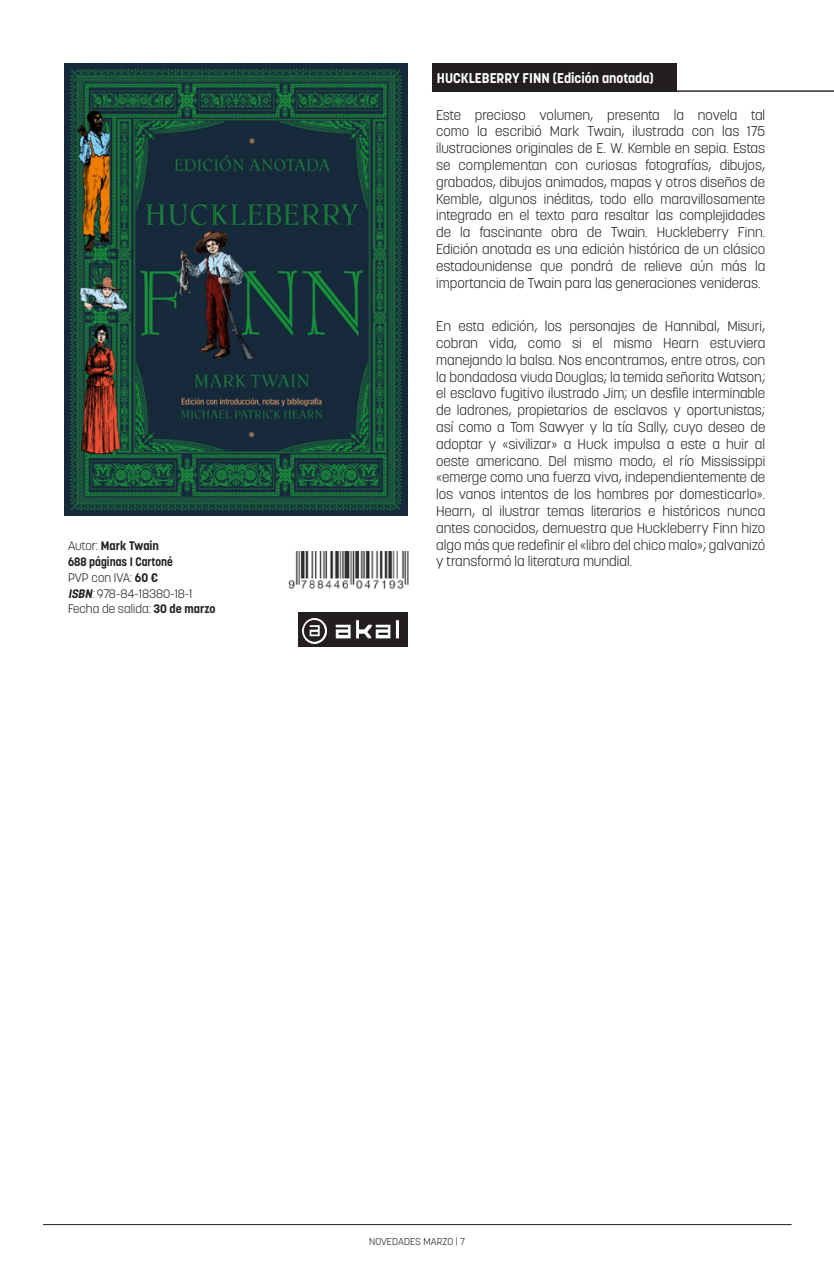
<style>
.page{position:relative;width:834px;height:1275px;background:#fff}
.page>*{position:absolute;margin:0;border:0;box-sizing:border-box;transform-origin:0 0}
.t1{font:300 14px/16.8px "Korolev";color:#231f20;text-align:justify}
.t2{font:700 14px "Korolev";color:#fff}
.t3{font:300 12.25px "Korolev";color:#231f20}
.t4{font:700 12.25px "Korolev";color:#231f20;scale:.94 1}
.t5{font:700 12.25px "Korolev";color:#231f20}
.t6{font:300 9.97px "Korolev";letter-spacing:.01em;color:#231f20}
.s1{font-weight:300}
.s2{font-weight:700}
.s3{font-weight:700;font-style:italic}
.s4{font-style:italic}
</style>
<div class="page">
<img style="left:64px;top:63px;width:343px;height:453px">
<div style="left:432px;top:63px;width:244px;height:29px;background:#231f20"></div>
<hr style="left:432px;top:90px;width:401px;height:2px;background:#231f20">
<div style="left:298px;top:612px;width:109px;height:34px;background:#231f20"></div>
<img style="left:302px;top:618px;width:96px;height:25px">
<hr style="left:43px;top:1224px;width:748px;height:1px;background:#231f20">
<img style="left:288px;top:551px;width:121px;height:39px">
<p class="t5" style="left:68px;top:538px;width:92px"><span class="s1">Autor:</span> Mark Twain</p>
<p class="t4" style="left:68px;top:554px;width:113px">688 páginas I Cartoné</p>
<p class="t3" style="left:68px;top:570px;width:91px">PVP con IVA: <span class="s2">60 €</span></p>
<p class="t3" style="left:68px;top:586px;width:126px"><span class="s3">ISBN</span><span class="s4">:</span>978-84-18380-18-1</p>
<p class="t3" style="left:68px;top:601px;width:149px">Fecha de salida: <span class="s2">30 de marzo</span></p>
<p class="t2" style="left:437px;top:69px;width:218px">HUCKLEBERRY FINN (Edición anotada)</p>
<p class="t1" style="left:436px;top:106px;width:330px">Este precioso volumen, presenta la novela tal como la escribió Mark Twain, ilustrada con las 175 ilustraciones originales de E. W. Kemble en sepia. Estas se complementan con curiosas fotografías, dibujos, grabados, dibujos animados, mapas y otros diseños de Kemble, algunos inéditas, todo ello maravillosamente integrado en el texto para resaltar las complejidades de la fascinante obra de Twain. Huckleberry Finn.<br>Edición anotada es una edición histórica de un clásico estadounidense que pondrá de relieve aún más la importancia de Twain para las generaciones venideras.</p>
<p class="t1" style="left:436px;top:318px;width:330px">En esta edición, los personajes de Hannibal, Misuri, cobran vida, como si el mismo Hearn estuviera manejando la balsa. Nos encontramos, entre otros, con la bondadosa viuda Douglas; la temida señorita Watson; el esclavo fugitivo ilustrado Jim; un desfile interminable de ladrones, propietarios de esclavos y oportunistas; así como a Tom Sawyer y la tía Sally, cuyo deseo de adoptar y «sivilizar» a Huck impulsa a este a huir al oeste americano. Del mismo modo, el río Mississippi «emerge como una fuerza viva, independientemente de los vanos intentos de los hombres por domesticarlo».<br>Hearn, al ilustrar temas literarios e históricos nunca antes conocidos, demuestra que Huckleberry Finn hizo algo más que redefinir el «libro del chico malo»; galvanizó y transformó la literatura mundial.</p>
<p class="t6" style="left:369px;top:1236px;width:97px">NOVEDADES MARZO | 7</p>
</div>
